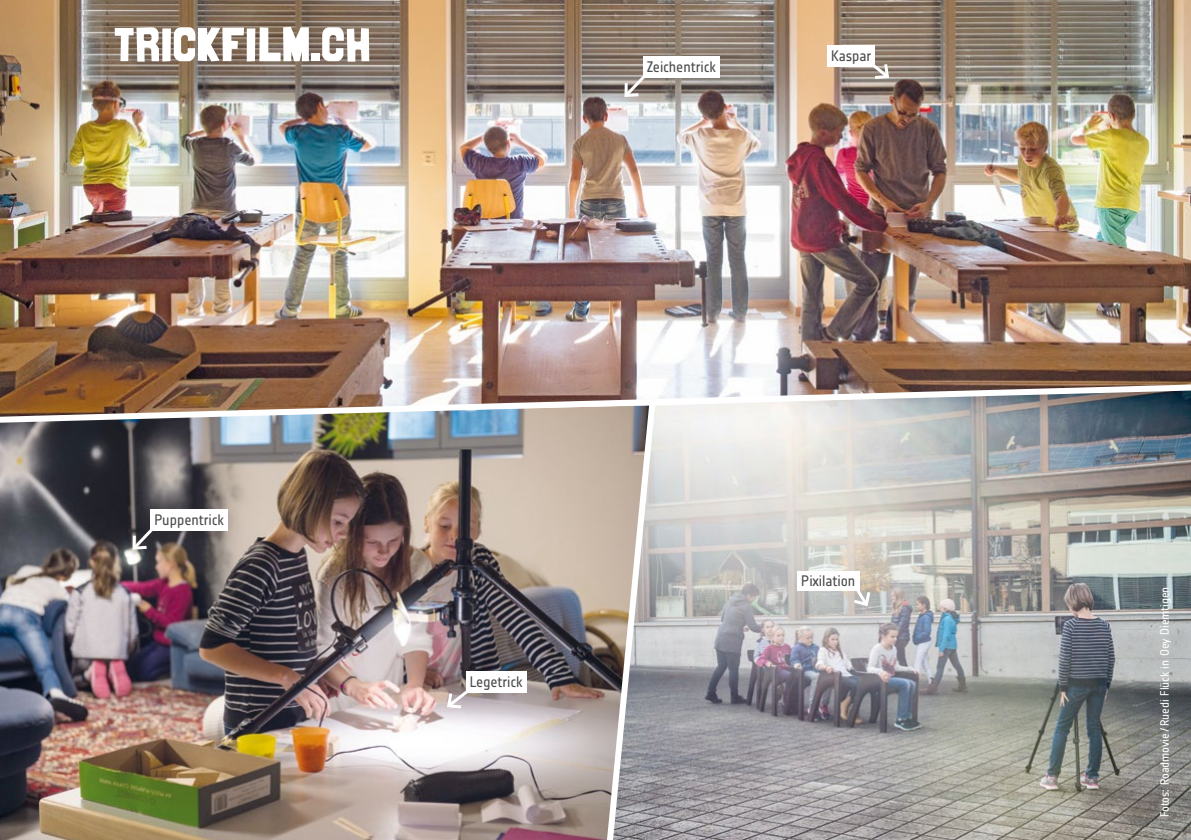
<style>
.page{position:relative;width:1191px;height:840px;background:#fff}
.page>*{position:absolute;margin:0;border:0;box-sizing:border-box;transform-origin:0 0}
.t1{font:51px "nittenaattifire";letter-spacing:.03em;color:#fff}
.t2{font:15px "Notes Soft Regular Tf";letter-spacing:-.005em;color:#4b4b4d}
.t3{font:12px "Notes Soft Regular Tf";letter-spacing:-.005em;color:#fff}
</style>
<div class="page">
<img style="left:0;top:426px;width:599px;height:413px">
<img style="left:0;top:0;width:1191px;height:380px">
<svg style="left:130px;top:517px;width:33px;height:35px"></svg>
<svg style="left:622px;top:65px;width:33px;height:35px"></svg>
<svg style="left:444px;top:680px;width:35px;height:29px"></svg>
<img style="left:659px;top:426px;width:532px;height:413px">
<div style="left:151px;top:509px;width:77px;height:21px;background:#fff"></div>
<div style="left:643px;top:56px;width:76px;height:21px;background:#fff"></div>
<div style="left:466px;top:671px;width:60px;height:21px;background:#fff"></div>
<svg style="left:848px;top:577px;width:24px;height:31px"></svg>
<div style="left:797px;top:570px;width:62px;height:20px;background:#fff"></div>
<svg style="left:862px;top:55px;width:29px;height:26px"></svg>
<div style="left:827px;top:46px;width:48px;height:21px;background:#fff"></div>
<img style="left:0;top:380px;width:1191px;height:46px">
<svg style="left:599px;top:397px;width:60px;height:442px;background:#b2aaa5"></svg>
<h1 class="t1" style="left:115px;top:15px;width:258px">TRICKFILM.ch</h1>
<p class="t2" style="left:647px;top:58px;width:70px">Zeichentrick</p>
<p class="t2" style="left:831px;top:47px;width:42px">Kaspar</p>
<p class="t2" style="left:155px;top:511px;width:71px">Puppentrick</p>
<p class="t2" style="left:469px;top:673px;width:54px">Legetrick</p>
<p class="t2" style="left:801px;top:572px;width:56px">Pixilation</p>
<p class="t3" style="left:1157px;top:816px;width:232px;rotate:-90deg">Fotos: Roadmovie /Ruedi Flück in Oey Diemtigen</p>
</div>
